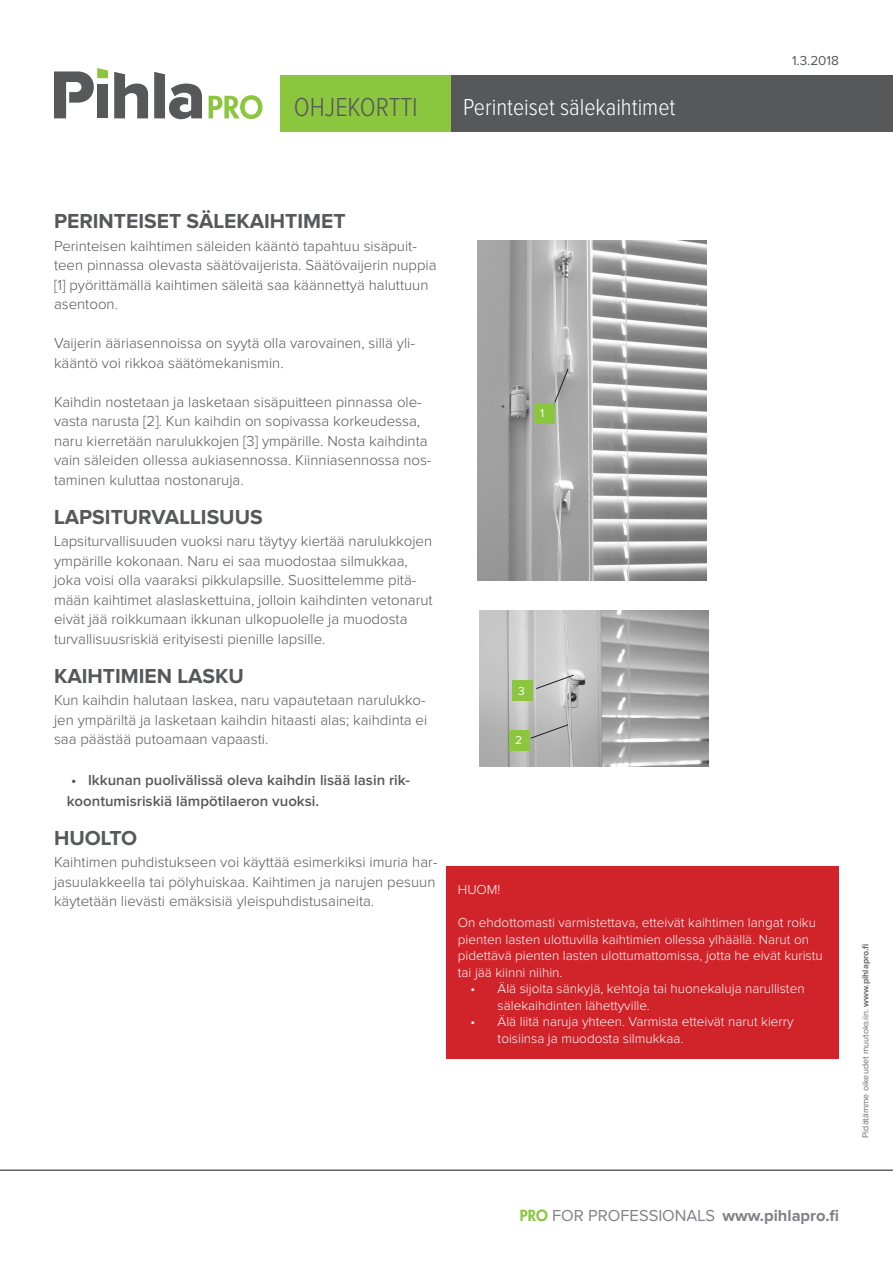
<style>
.page{position:relative;width:893px;height:1263px;background:#fff}
.page>*{position:absolute;margin:0;border:0;box-sizing:border-box;transform-origin:0 0}
.t1{font:300 27px "Proxima Nova Cond";color:#57585a}
.t2{font:300 24px "Proxima Nova Cond";color:#fff}
.PRO_Väliotsikko{font:700 21px "Proxima Nova";color:#57585a}
.t3{font:16.5px "Proxima Nova";color:#808285}
.PRO_Leipäteksti{font:300 15px/19.5px "Proxima Nova";color:#57585a}
.t4{font:600 15px/21px "Proxima Nova";color:#57585a}
.PRO_Boxin_leipätekst{font:300 13.5px/16.5px "Proxima Nova";color:#fff}
.t5{font:13.5px "Proxima Nova";color:#57585a}
.t6{font:12px "Proxima Nova";color:#fff}
.t7{font:9px "Proxima Nova";color:#6c6d70}
.s1{font-weight:700}
.s2{font-family:"Futura Std";font-weight:800;font-size:15px;color:#8bc63e}
</style>
<div class="page">
<hr style="left:0;top:1169px;width:893px;height:2px;background:#231f20">
<div style="left:446px;top:75px;width:447px;height:57px;background:#57585a"></div>
<svg style="left:114px;top:72px;width:34px;height:46px"></svg>
<svg style="left:54px;top:68px;width:54px;height:50px"></svg>
<svg style="left:154px;top:72px;width:48px;height:47px"></svg>
<svg style="left:209px;top:95px;width:53px;height:24px"></svg>
<div style="left:281px;top:75px;width:170px;height:57px;background:#8bc63e"></div>
<div style="left:446px;top:866px;width:393px;height:193px;background:#d1232a"></div>
<img style="left:479px;top:610px;width:230px;height:156px">
<svg style="left:535px;top:674px;width:40px;height:15px"></svg>
<svg style="left:530px;top:724px;width:39px;height:15px"></svg>
<img style="left:477px;top:240px;width:230px;height:341px">
<svg style="left:554px;top:368px;width:15px;height:35px"></svg>
<div style="left:534px;top:403px;width:20px;height:20px;background:#8bc63e"></div>
<div style="left:509px;top:730px;width:20px;height:21px;background:#8bc63e"></div>
<div style="left:512px;top:681px;width:20px;height:20px;background:#8bc63e"></div>
<h1 class="t1" style="left:294px;top:95px;width:125px">OHJEKORTTI</h1>
<h2 class="t2" style="left:463px;top:96px;width:214px">Perinteiset sälekaihtimet</h2>
<p class="t5" style="left:792px;top:54px;width:48px">1.3.2018</p>
<p class="PRO_Väliotsikko" style="left:54px;top:212px;width:293px">PERINTEISET SÄLEKAIHTIMET</p>
<p class="PRO_Leipäteksti" style="left:54px;top:237px;width:384px">Perinteisen kaihtimen säleiden kääntö tapahtuu sisäpuit&shy;teen pinnassa olevasta säätövaijerista. Säätövaijerin nuppia [1] pyörittämällä kaihtimen säleitä saa käännettyä haluttuun asentoon.</p>
<p class="PRO_Leipäteksti" style="left:54px;top:334px;width:362px">Vaijerin ääriasennoissa on syytä olla varovainen, sillä yli&shy;kääntö voi rikkoa säätömekanismin.</p>
<p class="PRO_Leipäteksti" style="left:54px;top:393px;width:379px">Kaihdin nostetaan ja lasketaan sisäpuitteen pinnassa ole&shy;vasta narusta [2]. Kun kaihdin on sopivassa korkeudessa, naru kierretään narulukkojen [3] ympärille. Nosta kaihdinta vain säleiden ollessa aukiasennossa. Kiinniasennossa nos&shy;taminen kuluttaa nostonaruja.</p>
<p class="PRO_Väliotsikko" style="left:54px;top:507px;width:210px">LAPSITURVALLISUUS</p>
<p class="PRO_Leipäteksti" style="left:54px;top:532px;width:380px">Lapsiturvallisuuden vuoksi naru täytyy kiertää narulukkojen ympärille kokonaan. Naru ei saa muodostaa silmukkaa, joka voisi olla vaaraksi pikkulapsille. Suosittelemme pitä&shy;mään kaihtimet alaslaskettuina, jolloin kaihdinten vetonarut eivät jää roikkumaan ikkunan ulkopuolelle ja muodosta turvallisuusriskiä erityisesti pienille lapsille.</p>
<p class="PRO_Väliotsikko" style="left:54px;top:666px;width:191px">KAIHTIMIEN LASKU</p>
<p class="PRO_Leipäteksti" style="left:54px;top:691px;width:375px;text-align:justify">Kun kaihdin halutaan laskea, naru vapautetaan narulukko&shy;jen ympäriltä ja lasketaan kaihdin hitaasti alas; kaihdinta ei saa päästää putoamaan vapaasti.</p>
<p class="t4" style="left:67px;top:770px;width:345px">• Ikkunan puolivälissä oleva kaihdin lisää lasin rik&shy;koontumisriskiä lämpötilaeron vuoksi.</p>
<p class="PRO_Väliotsikko" style="left:54px;top:828px;width:85px">HUOLTO</p>
<p class="PRO_Leipäteksti" style="left:54px;top:853px;width:385px">Kaihtimen puhdistukseen voi käyttää esimerkiksi imuria har&shy;jasuulakkeella tai pölyhuiskaa. Kaihtimen ja narujen pesuun käytetään lievästi emäksisiä yleispuhdistusaineita.</p>
<p class="t6" style="left:540px;top:407px;width:6px">1</p>
<p class="t6" style="left:518px;top:685px;width:8px">3</p>
<p class="t6" style="left:515px;top:735px;width:9px">2</p>
<p class="PRO_Boxin_leipätekst" style="left:458px;top:882px;width:44px">HUOM!</p>
<p class="PRO_Boxin_leipätekst" style="left:458px;top:915px;width:360px">On ehdottomasti varmistettava, etteivät kaihtimen langat roiku</p>
<p class="PRO_Boxin_leipätekst" style="left:458px;top:931px;width:366px">pienten lasten ulottuvilla kaihtimien ollessa ylhäällä. Narut on pidettävä pienten lasten ulottumattomissa, jotta he eivät kuristu tai jää kiinni niihin.</p>
<p class="PRO_Boxin_leipätekst" style="left:498px;top:981px;width:308px;text-indent:-27px">• Älä sijoita sänkyjä, kehtoja tai huonekaluja narullisten sälekaihdinten lähettyville.</p>
<p class="PRO_Boxin_leipätekst" style="left:498px;top:1014px;width:297px;text-indent:-27px">• Älä liitä naruja yhteen. Varmista etteivät narut kierry toisiinsa ja muodosta silmukkaa.</p>
<p class="t7" style="left:861px;top:1138px;width:196px;rotate:-90deg">Pidätämme oikeudet muutoksiin. <span class="s1">www.pihlapro.fi</span></p>
<p class="t3" style="left:520px;top:1208px;width:321px"><span class="s2">PRO</span> FOR PROFESSIONALS <span class="s1">www.pihlapro.fi</span></p>
</div>
